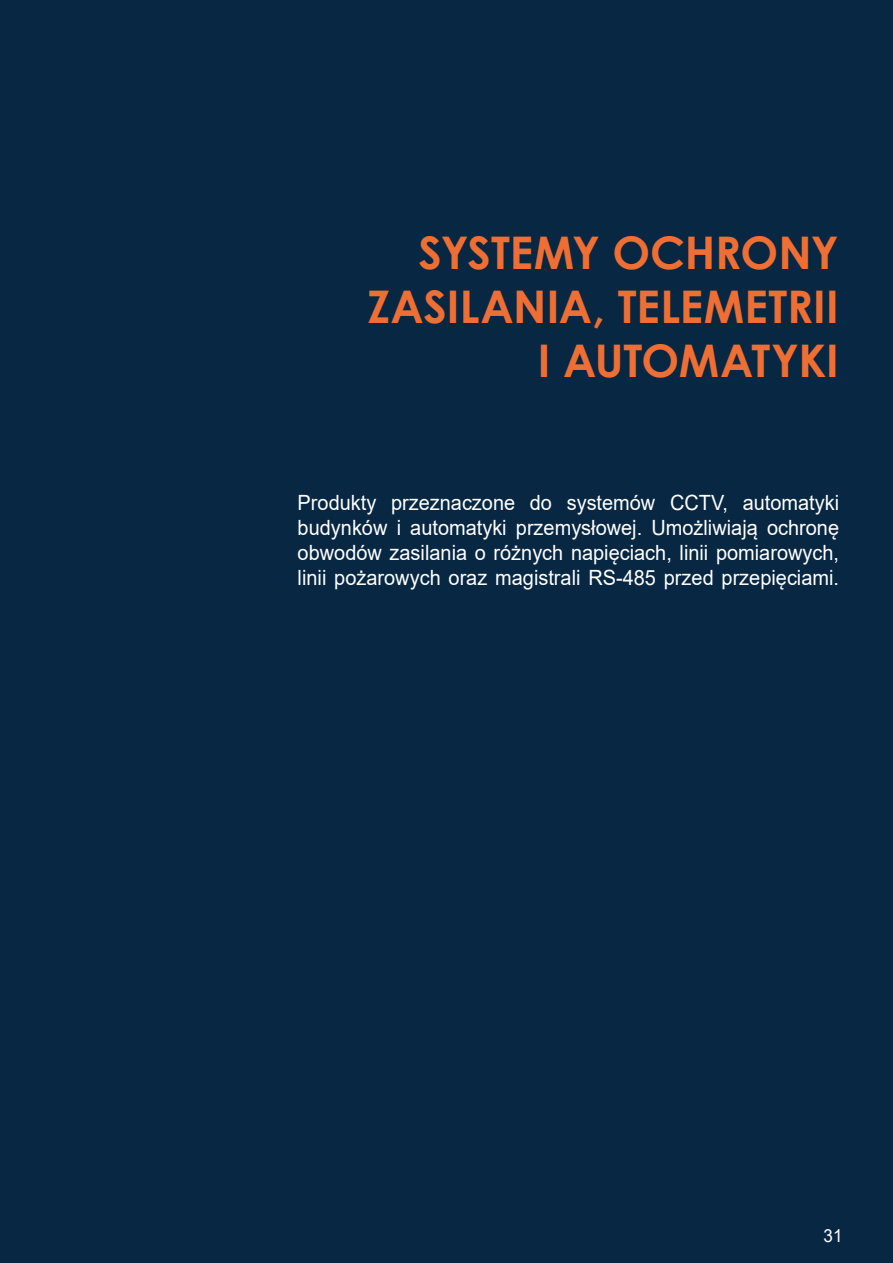
<style>
.page{position:relative;width:893px;height:1263px;background:#072743}
.page>*{position:absolute;margin:0;border:0;box-sizing:border-box;transform-origin:0 0}
.t1{font:700 45px "Century Gothic";color:#ee6e33}
.t2{font:21px/25.2px "Arial";color:#fff;text-align:justify;scale:.95 1}
.t3{font:18px "Arial";color:#fff;scale:.95 1}
</style>
<div class="page">
<h1 class="t1" style="left:419px;top:218px;width:27px">SYSTEMY</h1>
<h1 class="t1" style="left:613px;top:218px;width:33px">OCHRONY</h1>
<h1 class="t1" style="left:367px;top:272px;width:473px">ZASILANIA, TELEMETRII</h1>
<h1 class="t1" style="left:538px;top:326px;width:302px">I AUTOMATYKI</h1>
<p class="t2" style="left:298px;top:490px;width:571px">Produkty przeznaczone do systemów CCTV, automatyki budynków i automatyki przemysłowej. Umożliwiają ochronę obwodów zasilania o różnych napięciach, linii pomiarowych, linii pożarowych oraz magistrali RS-485 przed przepięciami.</p>
<p class="t3" style="left:824px;top:1223px;width:22px">31</p>
</div>
